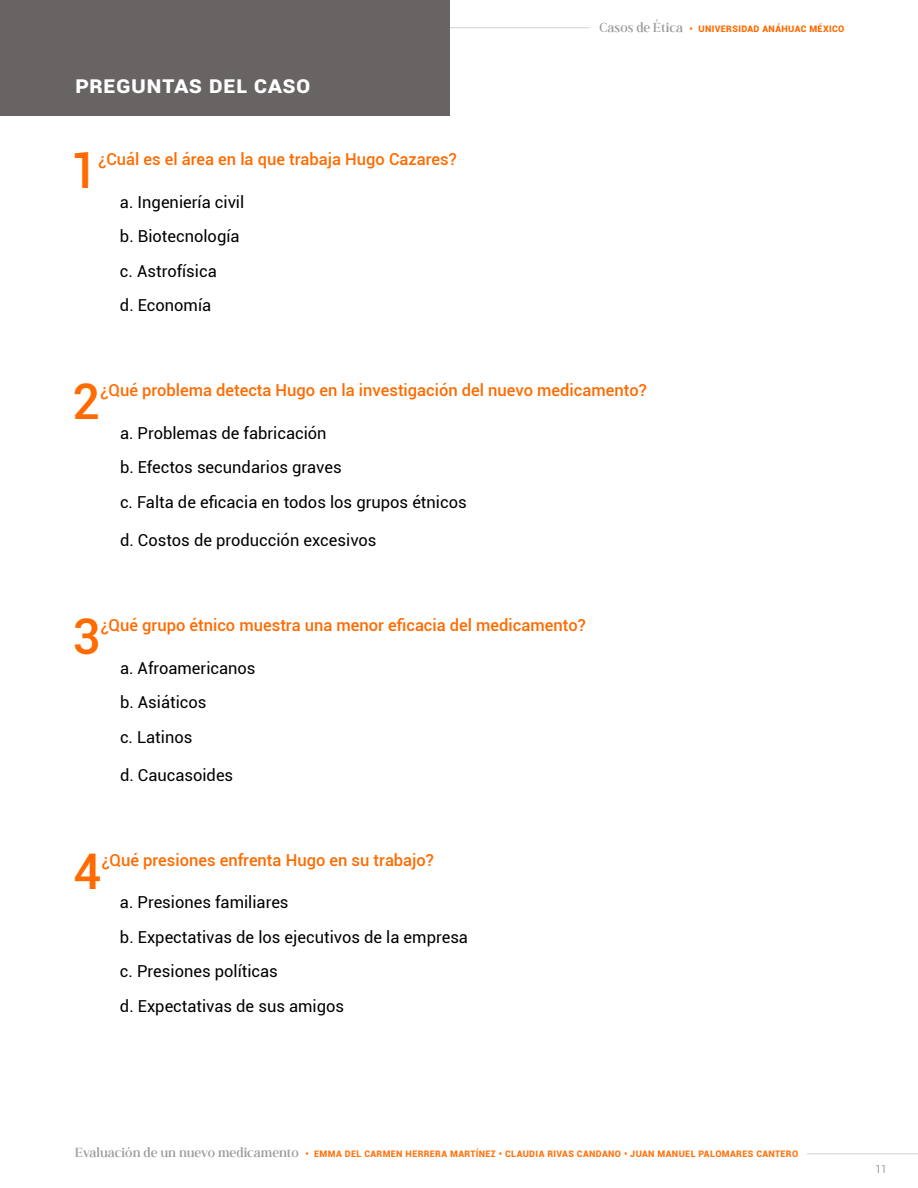
<style>
.page{position:relative;width:918px;height:1188px;background:#fff}
.page>*{position:absolute;margin:0;border:0;box-sizing:border-box;transform-origin:0 0}
.t1{font:500 49.2px "Roboto";color:#ff6b00}
.t2{font:700 24px "Roboto";letter-spacing:.01em;color:#fff}
.t3{font:16.5px/34.5px "Roboto";color:#000}
.t4{font:500 16.5px "Roboto";color:#ff6b00}
.t5{font:300 10.5px "Roboto";color:#676463}
.t6{font:900 9px "Roboto";letter-spacing:.04em;color:#ff7512}
.t7{font:900 9px "Roboto";letter-spacing:.04em;color:#ff6b00}
.s1{font-family:"Andine";font-weight:400;font-size:10.5px;color:#9c9c9c}
.s2{color:#ff7512}
</style>
<div class="page">
<hr style="left:0;top:27px;width:590px;height:1px;background:#d1d1d1">
<hr style="left:807px;top:1154px;width:111px;height:1px;background:#d1d1d1">
<div style="left:0;top:0;width:450px;height:116px;background:#676463"></div>
<h2 class="t2" style="left:75px;top:68px;width:237px">Preguntas del caso</h2>
<h1 class="t1" style="left:70px;top:136px;width:29px">1</h1>
<p class="t4" style="left:98px;top:148px;width:360px">¿Cuál es el área en la que trabaja Hugo Cazares?</p>
<p class="t3" style="left:120px;top:184px;width:126px">a. Ingeniería civil b. Biotecnología c. Astrofísica<br>d. Economía</p>
<p class="t7" style="left:600px;top:23px;width:246px"><span class="s1">Casos de Ética</span> <span class="s2">•</span> UNIVERSIDAD ANÁHUAC MÉXICO</p>
<h1 class="t1" style="left:72px;top:367px;width:29px">2</h1>
<p class="t4" style="left:100px;top:379px;width:548px">¿Qué problema detecta Hugo en la investigación del nuevo medicamento?</p>
<p class="t3" style="left:120px;top:415px;width:348px">a. Problemas de fabricación<br>b. Efectos secundarios graves<br>c. Falta de eficacia en todos los grupos étnicos</p>
<p class="t3" style="left:120px;top:522px;width:258px">d. Costos de producción excesivos</p>
<h1 class="t1" style="left:72px;top:602px;width:29px">3</h1>
<p class="t4" style="left:100px;top:613px;width:487px">¿Qué grupo étnico muestra una menor eficacia del medicamento?</p>
<p class="t3" style="left:120px;top:650px;width:137px">a. Afroamericanos b. Asiáticos<br>c. Latinos</p>
<p class="t3" style="left:120px;top:757px;width:115px">d. Caucasoides</p>
<h1 class="t1" style="left:73px;top:837px;width:29px">4</h1>
<p class="t4" style="left:101px;top:848px;width:334px">¿Qué presiones enfrenta Hugo en su trabajo?</p>
<p class="t3" style="left:120px;top:885px;width:350px">a. Presiones familiares<br>b. Expectativas de los ejecutivos de la empresa c. Presiones políticas<br>d. Expectativas de sus amigos</p>
<p class="t6" style="left:75px;top:1148px;width:725px"><span class="s1">Evaluación de un nuevo medicamento</span> • EMMA DEL CARMEN HERRERA MARTÍNEZ • CLAUDIA RIVAS CANDANO • JUAN MANUEL PALOMARES CANTERO</p>
<p class="t5" style="left:875px;top:1162px;width:13px">11</p>
</div>
